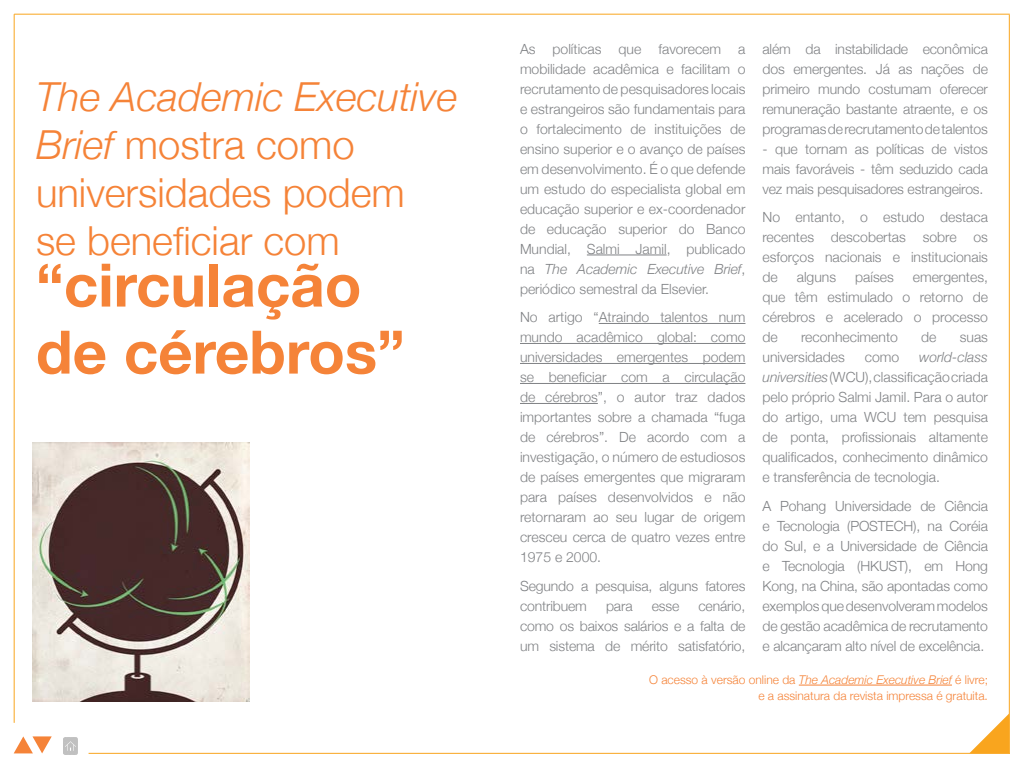
<style>
.page{position:relative;width:1024px;height:768px;background:#fff}
.page>*{position:absolute;margin:0;border:0;box-sizing:border-box;transform-origin:0 0}
.t1{font:700 60px/67px "Helvetica Neue";color:#f58338}
.t2{font:300 40px/48px "Helvetica Neue";color:#f58338}
.t3{font:300 14px/20px "Helvetica Neue";color:#808285;text-align:justify}
.t4{font:300 12px/16px "Helvetica Neue";color:#f58338;text-align:right}
.s1{font-style:italic}
</style>
<div class="page">
<hr style="left:587px;top:255px;width:80px;height:1px;background:#808285">
<hr style="left:599px;top:323px;width:146px;height:1px;background:#808285">
<hr style="left:520px;top:343px;width:225px;height:1px;background:#808285">
<hr style="left:520px;top:363px;width:225px;height:1px;background:#808285">
<hr style="left:520px;top:383px;width:225px;height:1px;background:#808285">
<hr style="left:520px;top:403px;width:78px;height:1px;background:#808285">
<hr style="left:14px;top:14px;width:1px;height:709px;background:#f9a51e">
<hr style="left:89px;top:753px;width:921px;height:1px;background:#f9a51e">
<hr style="left:14px;top:14px;width:996px;height:1px;background:#f9a51e">
<hr style="left:1009px;top:15px;width:1px;height:739px;background:#f9a51e">
<svg style="left:969px;top:713px;width:40px;height:40px"></svg>
<hr style="left:799px;top:685px;width:153px;height:1px;background:#f58338">
<svg style="left:14px;top:736px;width:38px;height:17px"></svg>
<img style="left:33px;top:443px;width:216px;height:259px">
<img style="left:63px;top:737px;width:14px;height:17px">
<h2 class="t2" style="left:36px;top:70px;width:423px"><span class="s1">The Academic Executive<br>Brief</span> mostra como universidades podem<br>se beneficiar com</h2>
<h1 class="t1" style="left:36px;top:248px;width:370px">“circulação de cérebros”</h1>
<p class="t3" style="left:520px;top:38px;width:227px">As políticas que favorecem a mobilidade acadêmica e facilitam o recrutamento de pesquisadores locais e estrangeiros são fundamentais para o fortalecimento de instituições de ensino superior e o avanço de países em desenvolvimento. É o que defende um estudo do especialista global em educação superior e ex-coordenador de educação superior do Banco Mundial, Salmi Jamil, publicado na <span class="s1">The Academic Executive Brief</span>, periódico semestral da Elsevier.</p>
<p class="t3" style="left:520px;top:306px;width:227px">No artigo “Atraindo talentos num mundo acadêmico global: como universidades emergentes podem se beneficiar com a circulação de cérebros”, o autor traz dados importantes sobre a chamada “fuga de cérebros”. De acordo com a investigação, o número de estudiosos de países emergentes que migraram para países desenvolvidos e não retornaram ao seu lugar de origem cresceu cerca de quatro vezes entre 1975 e 2000.</p>
<p class="t3" style="left:520px;top:575px;width:227px">Segundo a pesquisa, alguns fatores contribuem</p>
<p class="t3" style="left:520px;top:595px;width:227px;text-indent:178px">cenário, como os baixos salários e a falta de um sistema de mérito satisfatório,</p>
<p class="t3" style="left:606px;top:595px;width:28px">para</p>
<p class="t3" style="left:652px;top:595px;width:29px">esse</p>
<p class="t3" style="left:763px;top:38px;width:227px">além da instabilidade econômica dos emergentes. Já as nações de primeiro mundo costumam oferecer remuneração bastante atraente, e os programas de recrutamento de talentos</p>
<p class="t3" style="left:763px;top:138px;width:227px">- que tornam as políticas de vistos mais favoráveis - têm seduzido cada vez mais pesquisadores estrangeiros.</p>
<p class="t3" style="left:763px;top:206px;width:227px">No entanto, o estudo destaca recentes descobertas sobre os esforços nacionais e institucionais de</p>
<p class="t3" style="left:797px;top:267px;width:41px">alguns</p>
<p class="t3" style="left:855px;top:267px;width:40px">países</p>
<p class="t3" style="left:763px;top:267px;width:227px;text-indent:150px">emergentes, que têm estimulado o retorno de cérebros e acelerado o processo de</p>
<p class="t3" style="left:801px;top:327px;width:99px">reconhecimento</p>
<p class="t3" style="left:921px;top:327px;width:17px">de</p>
<p class="t3" style="left:960px;top:327px;width:30px">suas</p>
<p class="t3" style="left:763px;top:347px;width:84px">universidades</p>
<p class="t3" style="left:865px;top:347px;width:36px">como</p>
<p class="t3" style="left:763px;top:347px;width:227px;text-indent:157px"><span class="s1">world-class universities</span> (WCU), classificação criada pelo próprio Salmi Jamil. Para o autor do artigo, uma WCU tem pesquisa de ponta, profissionais altamente qualificados, conhecimento dinâmico e transferência de tecnologia.</p>
<p class="t3" style="left:763px;top:495px;width:227px">A Pohang Universidade de Ciência e Tecnologia (POSTECH), na Coréia do Sul, e a Universidade de Ciência e Tecnologia (HKUST), em Hong Kong, na China, são apontadas como exemplos que desenvolveram modelos de gestão acadêmica de recrutamento e alcançaram alto nível de excelência.</p>
<p class="t4" style="left:649px;top:671px;width:340px">O acesso à versão online da <span class="s1">The Academic Executive Brief</span> é livre; e a assinatura da revista impressa é gratuita.</p>
</div>
